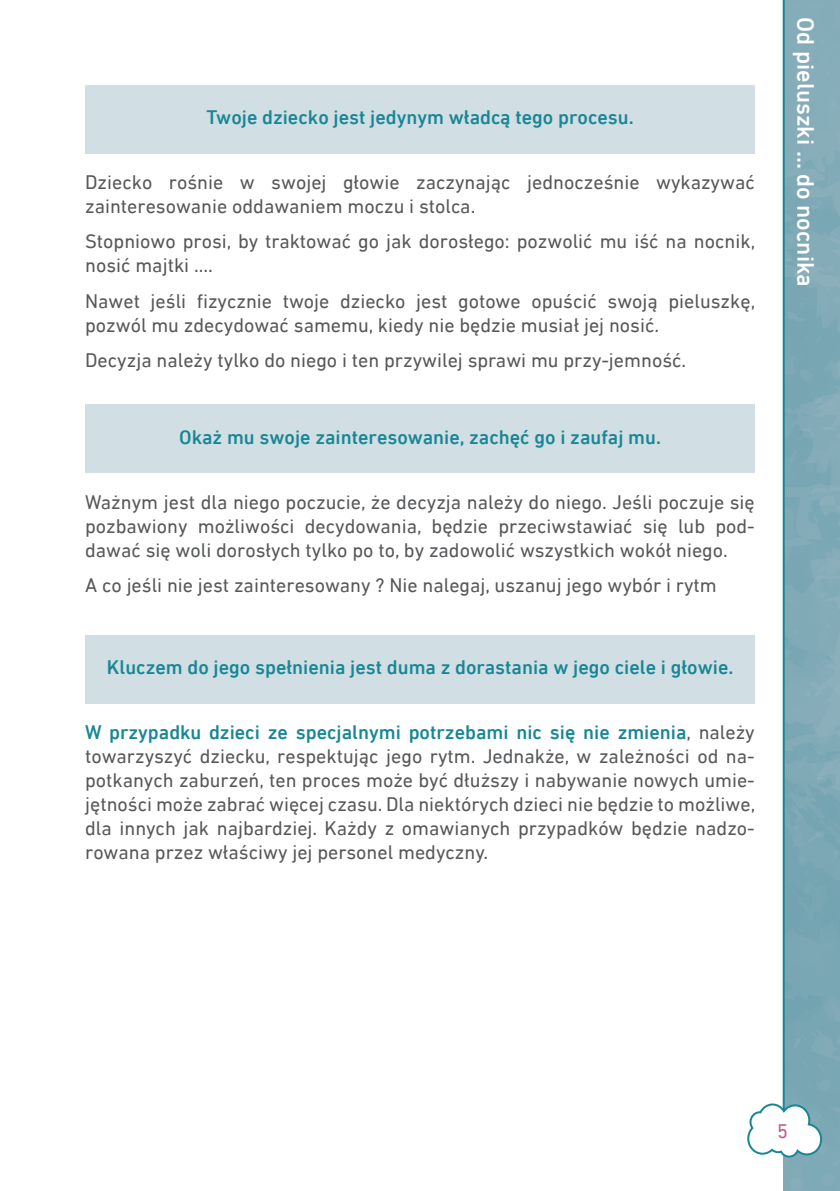
<style>
.page{position:relative;width:840px;height:1191px;background:#fff}
.page>*{position:absolute;margin:0;border:0;box-sizing:border-box;transform-origin:0 0}
.t1{font:500 24px "DIN Next LT Pro";color:#fff}
.t2{font:20px/24px "DIN Next LT Pro";color:#57585a}
.t3{font:500 20px "DIN Next LT Pro";color:#188695}
.t4{font:20px "DIN Next LT Pro";color:#c25a88}
.s1{font-weight:500;color:#188695}
</style>
<div class="page">
<img style="left:783px;top:0;width:56px;height:1191px">
<hr style="left:782px;top:0;width:2px;height:1118px;background:#188695">
<svg style="left:747px;top:1102px;width:75px;height:56px"></svg>
<div style="left:85px;top:85px;width:669px;height:68px;background:#d1dee3"></div>
<div style="left:85px;top:404px;width:669px;height:68px;background:#d1dee3"></div>
<div style="left:85px;top:635px;width:669px;height:68px;background:#d1dee3"></div>
<p class="t3" style="left:206px;top:106px;width:428px">Twoje dziecko jest jedynym władcą tego procesu.</p>
<p class="t2" style="left:85px;top:170px;width:670px">Dziecko rośnie w swojej głowie zaczynając jednocześnie wykazywać zainteresowanie oddawaniem moczu i stolca.</p>
<p class="t2" style="left:85px;top:229px;width:671px">Stopniowo prosi, by traktować go jak dorosłego: pozwolić mu iść na nocnik, nosić majtki ....</p>
<p class="t2" style="left:85px;top:289px;width:671px">Nawet jeśli fizycznie twoje dziecko jest gotowe opuścić swoją pieluszkę, pozwól mu zdecydować samemu, kiedy nie będzie musiał jej nosić.</p>
<p class="t2" style="left:85px;top:348px;width:602px">Decyzja należy tylko do niego i ten przywilej sprawi mu przy-jemność.</p>
<p class="t3" style="left:179px;top:425px;width:483px">Okaż mu swoje zainteresowanie, zachęć go i zaufaj mu.</p>
<p class="t2" style="left:85px;top:489px;width:670px;text-align:justify">Ważnym jest dla niego poczucie, że decyzja należy do niego. Jeśli poczuje się pozbawiony możliwości decydowania, będzie przeciwstawiać się lub pod&shy;dawać się woli dorosłych tylko po to, by zadowolić wszystkich wokół niego.</p>
<p class="t2" style="left:85px;top:573px;width:633px">A co jeśli nie jest zainteresowany ? Nie nalegaj, uszanuj jego wybór i rytm</p>
<p class="t3" style="left:107px;top:655px;width:627px">Kluczem do jego spełnienia jest duma z dorastania w jego ciele i głowie.</p>
<p class="t2" style="left:85px;top:720px;width:671px;text-align:justify"><span class="s1">W przypadku dzieci ze specjalnymi potrzebami nic się nie zmienia</span>, należy towarzyszyć dziecku, respektując jego rytm. Jednakże, w zależności od na&shy;potkanych zaburzeń, ten proces może być dłuższy i nabywanie nowych umie&shy;jętności może zabrać więcej czasu. Dla niektórych dzieci nie będzie to możliwe, dla innych jak najbardziej. Każdy z omawianych przypadków będzie nadzo&shy;rowana przez właściwy jej personel medyczny.</p>
<p class="t1" style="left:819px;top:17px;width:271px;rotate:90deg">Od pieluszki ... do nocnika</p>
<p class="t4" style="left:776px;top:1119px;width:12px">5</p>
</div>
